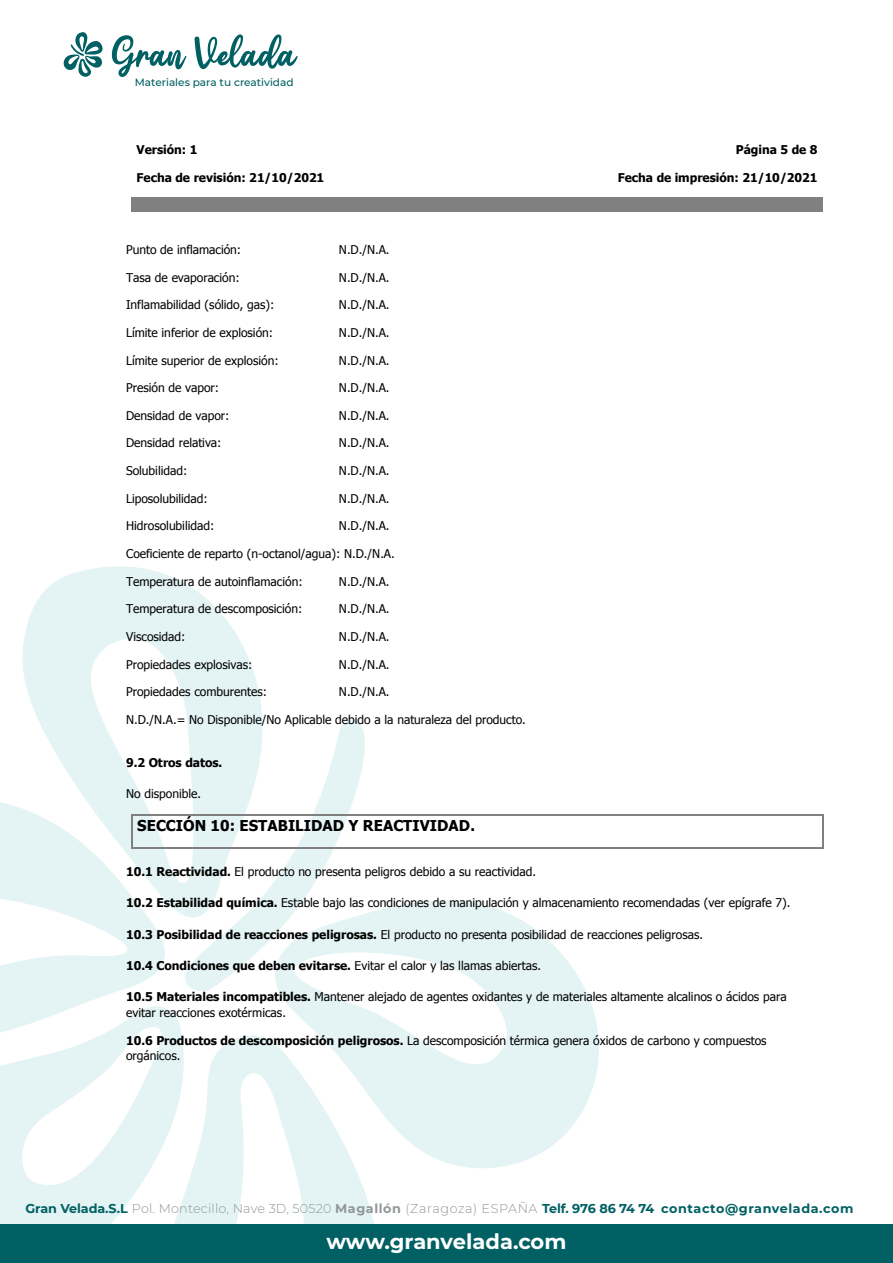
<style>
.page{position:relative;width:893px;height:1263px;background:#fff}
.page>*{position:absolute;margin:0;border:0;box-sizing:border-box;transform-origin:0 0}
.t1{font:700 21px "Montserrat";color:#fff}
.t2{font:700 15px "Tahoma";color:#000}
.t3{font:700 12.75px "Montserrat";letter-spacing:.035em;color:#006063}
.t4{font:12px/15.6px "Tahoma";letter-spacing:-.005em;color:#000}
.t5{font:700 12px "Tahoma";letter-spacing:-.005em;color:#000}
.t6{font:500 10.5px "Montserrat";color:#006063}
.s1{font-weight:700}
.s2{font-weight:400}
.s3{font-weight:300;color:#919698}
.s4{color:#919698}
</style>
<div class="page">
<svg style="left:282px;top:900px;width:317px;height:268px;fill:#e4f4f4"></svg>
<svg style="left:22px;top:566px;width:240px;height:349px;fill:#e4f4f4"></svg>
<svg style="left:0;top:1014px;width:180px;height:210px;fill:#e4f4f4"></svg>
<svg style="left:155px;top:1027px;width:232px;height:197px;fill:#e4f4f4"></svg>
<svg style="left:184px;top:714px;width:182px;height:282px"></svg>
<svg style="left:112px;top:35px;width:74px;height:42px"></svg>
<svg style="left:195px;top:34px;width:103px;height:35px"></svg>
<svg style="left:63px;top:32px;width:40px;height:45px"></svg>
<div style="left:0;top:1224px;width:893px;height:39px;background:#006063"></div>
<div style="left:131px;top:197px;width:6px;height:14px;background:#808080"></div>
<div style="left:817px;top:197px;width:6px;height:14px;background:#808080"></div>
<div style="left:137px;top:197px;width:680px;height:14px;background:#808080"></div>
<hr style="left:133px;top:814px;width:690px;height:1px;background:#808080">
<svg style="left:0;top:796px;width:173px;height:246px"></svg>
<hr style="left:133px;top:847px;width:690px;height:2px;background:#808080">
<hr style="left:823px;top:815px;width:1px;height:32px;background:#808080">
<p class="t6" style="left:135px;top:75px;width:160px">Materiales para tu creatividad</p>
<p class="t5" style="left:137px;top:141px;width:62px">Versión: 1</p>
<p class="t5" style="left:137px;top:169px;width:189px">Fecha de revisión: 21/10/2021</p>
<p class="t5" style="left:736px;top:141px;width:83px">Página 5 de 8</p>
<p class="t5" style="left:618px;top:169px;width:201px">Fecha de impresión: 21/10/2021</p>
<p class="t4" style="left:126px;top:241px;width:117px">Punto de inflamación:</p>
<p class="t4" style="left:339px;top:241px;width:52px">N.D./N.A.</p>
<p class="t4" style="left:126px;top:269px;width:115px">Tasa de evaporación:</p>
<p class="t4" style="left:339px;top:269px;width:52px">N.D./N.A.</p>
<p class="t4" style="left:126px;top:297px;width:150px">Inflamabilidad (sólido, gas):</p>
<p class="t4" style="left:339px;top:297px;width:52px">N.D./N.A.</p>
<p class="t4" style="left:126px;top:324px;width:148px">Límite inferior de explosión:</p>
<p class="t4" style="left:339px;top:324px;width:52px">N.D./N.A.</p>
<p class="t4" style="left:126px;top:352px;width:154px">Límite superior de explosión:</p>
<p class="t4" style="left:339px;top:352px;width:52px">N.D./N.A.</p>
<p class="t4" style="left:126px;top:379px;width:95px">Presión de vapor:</p>
<p class="t4" style="left:339px;top:379px;width:52px">N.D./N.A.</p>
<p class="t4" style="left:126px;top:407px;width:105px">Densidad de vapor:</p>
<p class="t4" style="left:339px;top:407px;width:52px">N.D./N.A.</p>
<p class="t4" style="left:126px;top:435px;width:97px">Densidad relativa:</p>
<p class="t4" style="left:339px;top:435px;width:52px">N.D./N.A.</p>
<p class="t4" style="left:126px;top:462px;width:63px">Solubilidad:</p>
<p class="t4" style="left:339px;top:462px;width:52px">N.D./N.A.</p>
<p class="t4" style="left:126px;top:490px;width:83px">Liposolubilidad:</p>
<p class="t4" style="left:339px;top:490px;width:52px">N.D./N.A.</p>
<p class="t4" style="left:126px;top:518px;width:90px">Hidrosolubilidad:</p>
<p class="t4" style="left:339px;top:518px;width:52px">N.D./N.A.</p>
<p class="t4" style="left:126px;top:545px;width:270px">Coeficiente de reparto (n-octanol/agua): N.D./N.A.</p>
<p class="t4" style="left:126px;top:573px;width:178px">Temperatura de autoinflamación:</p>
<p class="t4" style="left:339px;top:573px;width:52px">N.D./N.A.</p>
<p class="t4" style="left:126px;top:600px;width:178px">Temperatura de descomposición:</p>
<p class="t4" style="left:339px;top:600px;width:52px">N.D./N.A.</p>
<p class="t4" style="left:126px;top:628px;width:61px">Viscosidad:</p>
<p class="t4" style="left:339px;top:628px;width:52px">N.D./N.A.</p>
<p class="t4" style="left:126px;top:656px;width:128px">Propiedades explosivas:</p>
<p class="t4" style="left:339px;top:656px;width:52px">N.D./N.A.</p>
<p class="t4" style="left:126px;top:683px;width:142px">Propiedades comburentes:</p>
<p class="t4" style="left:339px;top:683px;width:52px">N.D./N.A.</p>
<p class="t4" style="left:126px;top:711px;width:401px">N.D./N.A.= No Disponible/No Aplicable debido a la naturaleza del producto.</p>
<p class="t5" style="left:126px;top:754px;width:98px">9.2 Otros datos.</p>
<p class="t4" style="left:126px;top:786px;width:76px">No disponible.</p>
<p class="t2" style="left:137px;top:814px;width:339px">SECCIÓN 10: ESTABILIDAD Y REACTIVIDAD.</p>
<p class="t4" style="left:126px;top:863px;width:411px"><span class="s1">10.1 Reactividad.</span> El producto no presenta peligros debido a su reactividad.</p>
<p class="t4" style="left:126px;top:895px;width:666px"><span class="s1">10.2 Estabilidad química.</span> Estable bajo las condiciones de manipulación y almacenamiento recomendadas (ver epígrafe 7).</p>
<p class="t4" style="left:126px;top:926px;width:578px"><span class="s1">10.3 Posibilidad de reacciones peligrosas.</span> El producto no presenta posibilidad de reacciones peligrosas.</p>
<p class="t5" style="left:126px;top:957px;width:417px">10.4 Condiciones que deben evitarse. <span class="s2">Evitar el calor y las llamas abiertas.</span></p>
<p class="t4" style="left:126px;top:988px;width:662px"><span class="s1">10.5 Materiales incompatibles.</span> Mantener alejado de agentes oxidantes y de materiales altamente alcalinos o ácidos para evitar reacciones exotérmicas.</p>
<p class="t4" style="left:126px;top:1032px;width:642px"><span class="s1">10.6 Productos de descomposición peligrosos.</span> La descomposición térmica genera óxidos de carbono y compuestos orgánicos.</p>
<p class="t3" style="left:25px;top:1200px;width:830px">Gran Velada.S.L <span class="s3">Pol. Montecillo, Nave 3D, 50520</span> <span class="s4">Magallón</span> <span class="s3">(Zaragoza) ESPAÑA</span> Telf. 976 86 74 74 contacto@granvelada.com</p>
<h1 class="t1" style="left:327px;top:1226px;width:241px">www.granvelada.com</h1>
</div>
